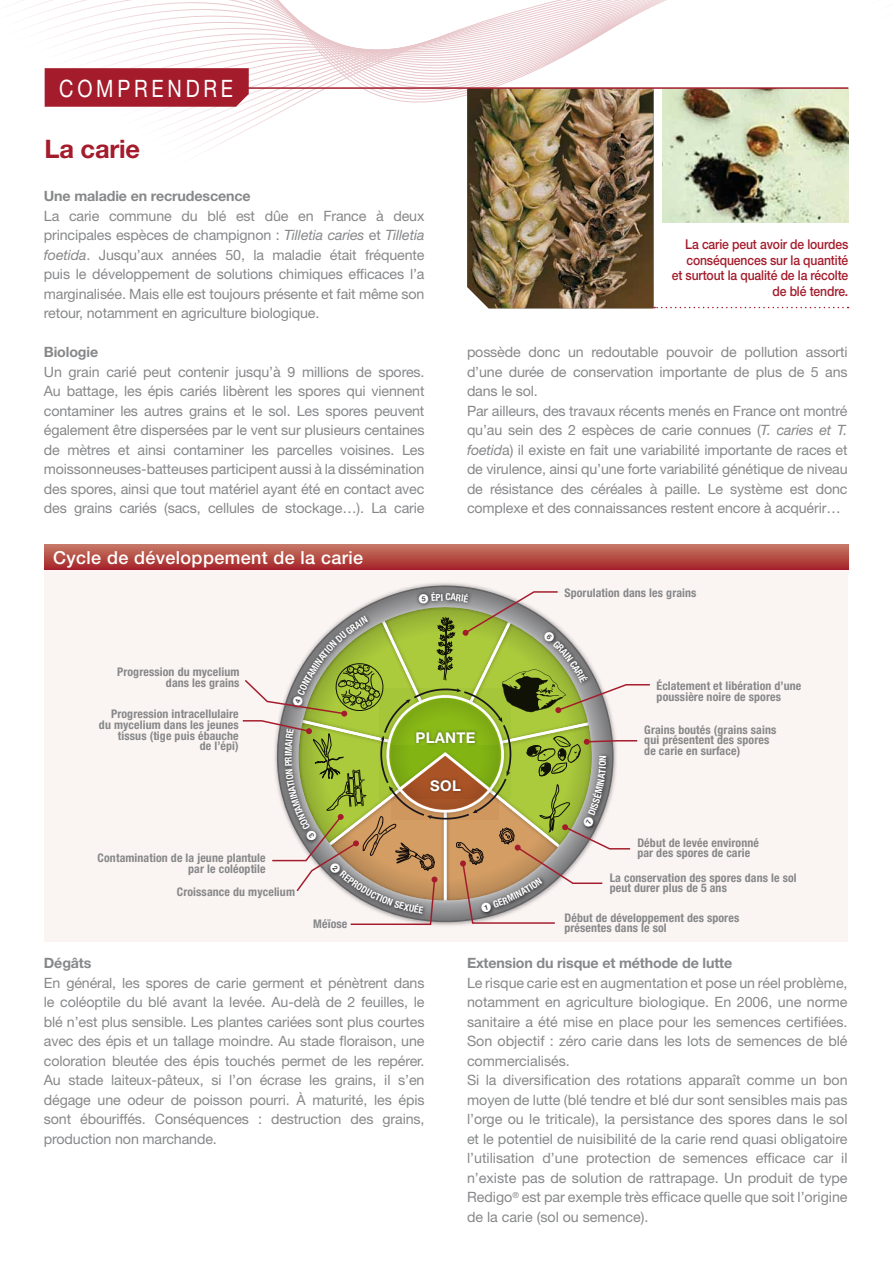
<style>
.page{position:relative;width:893px;height:1263px;background:#fff}
.page>*{position:absolute;margin:0;border:0;box-sizing:border-box;transform-origin:0 0}
.t1{font:700 25.5px "Helvetica Neue LT Std";color:#a41c2c}
.t2{font:24px "Helvetica Neue LT Std";color:#fff;scale:.83 1}
.t3{font:500 18px "Helvetica Neue LT Std";letter-spacing:.02em;color:#fff}
.t4{font:700 14.85px "Helvetica Neue LT Std";letter-spacing:.02em;color:#fff}
.t5{font:14.25px/19.5px "Helvetica Neue LT Std";letter-spacing:-.01em;color:#87888a;text-align:justify}
.t6{font:700 14.25px "Helvetica Neue LT Std";letter-spacing:-.01em;color:#87888a}
.t7{font:500 13.5px/15.8px "Helvetica Neue LT Std";letter-spacing:-.01em;color:#a41c2c;text-align:right;scale:.9 1}
.t8{font:700 condensed 11.85px/10.6px "Helvetica Neue LT Std";letter-spacing:.01em;color:#87888a}
.t9{font:700 condensed 9.6px "Helvetica Neue LT Std";color:#fff}
.s1{font-style:italic}
</style>
<div class="page">
<svg style="left:14px;top:0;width:652px;height:152px"></svg>
<div style="left:45px;top:568px;width:803px;height:374px;background:#faf4f2"></div>
<div style="left:45px;top:544px;width:803px;height:26px;background:linear-gradient(to bottom,#c67b66,#a6252b)"></div>
<svg style="left:653px;top:88px;width:196px;height:220px"></svg>
<img style="left:467px;top:89px;width:186px;height:219px">
<hr style="left:207px;top:87px;width:641px;height:2px;background:#a41c2c">
<div style="left:45px;top:68px;width:204px;height:39px;background:#a41c2c"></div>
<svg style="left:242px;top:590px;width:408px;height:336px"></svg>
<h2 class="t2" style="left:59px;top:74px;width:44px">Comprendre</h2>
<h1 class="t1" style="left:45px;top:133px;width:97px">La carie</h1>
<p class="t6" style="left:44px;top:187px;width:208px">Une maladie en recrudescence</p>
<p class="t5" style="left:44px;top:206px;width:382px">La carie commune du blé est dûe en France à deux principales espèces de champignon : <span class="s1">Tilletia caries</span> et <span class="s1">Tilletia foetida</span>. Jusqu’aux années 50, la maladie était fréquente puis le développement de solutions chimiques efficaces l’a marginalisée. Mais elle est toujours présente et fait même son retour, notamment en agriculture biologique.</p>
<p class="t6" style="left:44px;top:343px;width:56px">Biologie</p>
<p class="t5" style="left:44px;top:362px;width:382px">Un grain carié peut contenir jusqu’à 9 millions de spores.<br>Au battage, les épis cariés libèrent les spores qui viennent contaminer les autres grains et le sol. Les spores peuvent également être dispersées par le vent sur plusieurs centaines de mètres et ainsi contaminer les parcelles voisines. Les moissonneuses-batteuses participent aussi à la dissémination des spores, ainsi que tout matériel ayant été en contact avec des grains cariés (sacs, cellules de stockage…). La carie</p>
<p class="t3" style="left:53px;top:546px;width:312px">Cycle de développement de la carie</p>
<p class="t7" style="left:672px;top:236px;width:198px">La carie peut avoir de lourdes conséquences sur la quantité<br>et surtout la qualité de la récolte de blé tendre.</p>
<p class="t5" style="left:467px;top:342px;width:382px;text-align:left">possède donc un redoutable pouvoir de pollution assorti d’une durée de conservation importante de plus de 5 ans dans le sol.<br>Par ailleurs, des travaux récents menés en France ont montré qu’au sein des 2 espèces de carie connues (<span class="s1">T. caries et T. foetid</span>a) il existe en fait une variabilité importante de races et de virulence, ainsi qu’une forte variabilité génétique de niveau de résistance des céréales à paille. Le système est donc complexe et des connaissances restent encore à acquérir…</p>
<p class="t8" style="left:564px;top:587px;width:134px">Sporulation dans les grains</p>
<p class="t8" style="left:117px;top:666px;width:124px;text-align:right">Progression du mycelium dans les grains</p>
<p class="t8" style="left:99px;top:709px;width:141px;text-align:right">Progression intracellulaire du mycelium dans les jeunes tissus (tige puis ébauche<br>de l’épi)</p>
<p class="t9" style="left:282px;top:756px;width:4px;rotate:-90deg">I</p>
<p class="t8" style="left:98px;top:853px;width:170px;text-align:right">Contamination de la jeune plantule par le coléoptile</p>
<p class="t8" style="left:177px;top:886px;width:120px">Croissance du mycelium</p>
<p class="t4" style="left:415px;top:728px;width:52px">Plante</p>
<p class="t4" style="left:430px;top:776px;width:27px">Sol</p>
<p class="t8" style="left:657px;top:680px;width:146px">Éclatement et libération d’une poussière noire de spores</p>
<p class="t8" style="left:644px;top:724px;width:134px">Grains boutés (grains sains qui présentent des spores de carie en surface)</p>
<p class="t8" style="left:637px;top:837px;width:123px">Début de levée environné par des spores de carie</p>
<p class="t8" style="left:610px;top:872px;width:189px">La conservation des spores dans le sol peut durer plus de 5 ans</p>
<p class="t8" style="left:564px;top:912px;width:176px">Début de développement des spores</p>
<p class="t8" style="left:313px;top:918px;width:36px">Méïose</p>
<p class="t8" style="left:564px;top:922px;width:104px">présentes dans le sol</p>
<p class="t6" style="left:44px;top:954px;width:49px">Dégâts</p>
<p class="t5" style="left:44px;top:973px;width:382px">En général, les spores de carie germent et pénètrent dans le coléoptile du blé avant la levée. Au-delà de 2 feuilles, le blé n’est plus sensible. Les plantes cariées sont plus courtes avec des épis et un tallage moindre. Au stade floraison, une coloration bleutée des épis touchés permet de les repérer.<br>Au stade laiteux-pâteux, si l’on écrase les grains, il s’en dégage une odeur de poisson pourri. À maturité, les épis sont ébouriffés. Conséquences : destruction des grains, production non marchande.</p>
<p class="t6" style="left:467px;top:954px;width:267px">Extension du risque et méthode de lutte</p>
<p class="t5" style="left:467px;top:973px;width:382px;text-align:left">Le risque carie est en augmentation et pose un réel problème, notamment en agriculture biologique. En 2006, une norme sanitaire a été mise en place pour les semences certifiées.<br>Son objectif : zéro carie dans les lots de semences de blé commercialisés.<br>Si la diversification des rotations apparaît comme un bon moyen de lutte (blé tendre et blé dur sont sensibles mais pas l’orge ou le triticale), la persistance des spores dans le sol et le potentiel de nuisibilité de la carie rend quasi obligatoire l’utilisation d’une protection de semences efficace car il n’existe pas de solution de rattrapage. Un produit de type Redigo<sup>®</sup> est par exemple très efficace quelle que soit l’origine de la carie (sol ou semence).</p>
</div>
